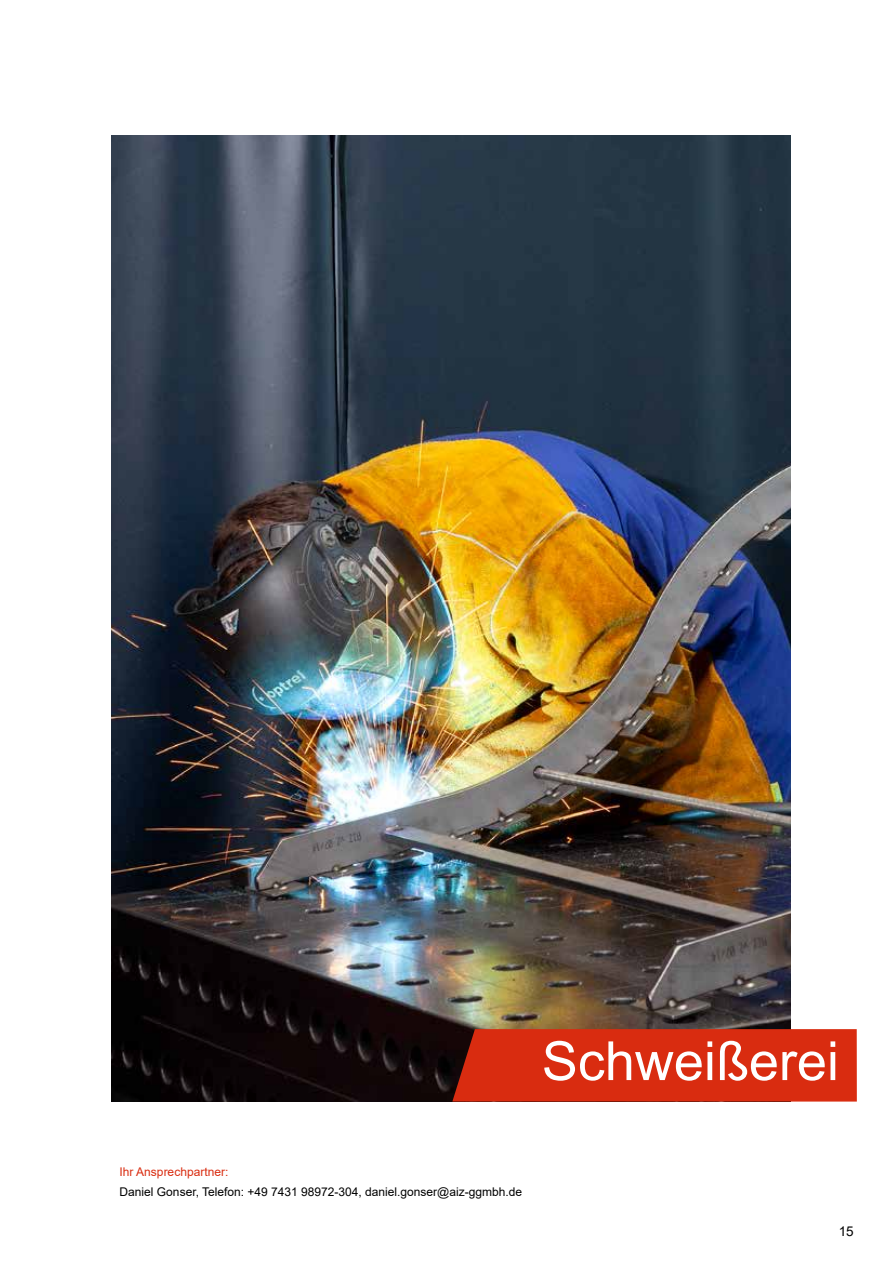
<style>
.page{position:relative;width:893px;height:1263px;background:#fff}
.page>*{position:absolute;margin:0;border:0;box-sizing:border-box;transform-origin:0 0}
.t1{font:54px "Arial";color:#fff}
.t2{font:13.5px "Arial";color:#000}
.t3{font:12px "Arial";color:#000}
.t4{font:12px "Arial";color:#d92c10}
</style>
<div class="page">
<hr style="left:0;top:0;width:1px;height:1263px;background:#e94e0f">
<img style="left:0;top:948px;width:1px;height:260px">
<img style="left:111px;top:135px;width:679px;height:966px">
<div style="left:452px;top:1029px;width:405px;height:72px;background:#d92c10"></div>
<h1 class="t1" style="left:542px;top:1024px;width:299px">Schweißerei</h1>
<p class="t4" style="left:120px;top:1164px;width:110px">Ihr Ansprechpartner:</p>
<p class="t3" style="left:120px;top:1183px;width:404px">Daniel Gonser, Telefon: +49 7431 98972-304, daniel.gonser@aiz-ggmbh.de</p>
<p class="t2" style="left:839px;top:1222px;width:17px">15</p>
</div>
